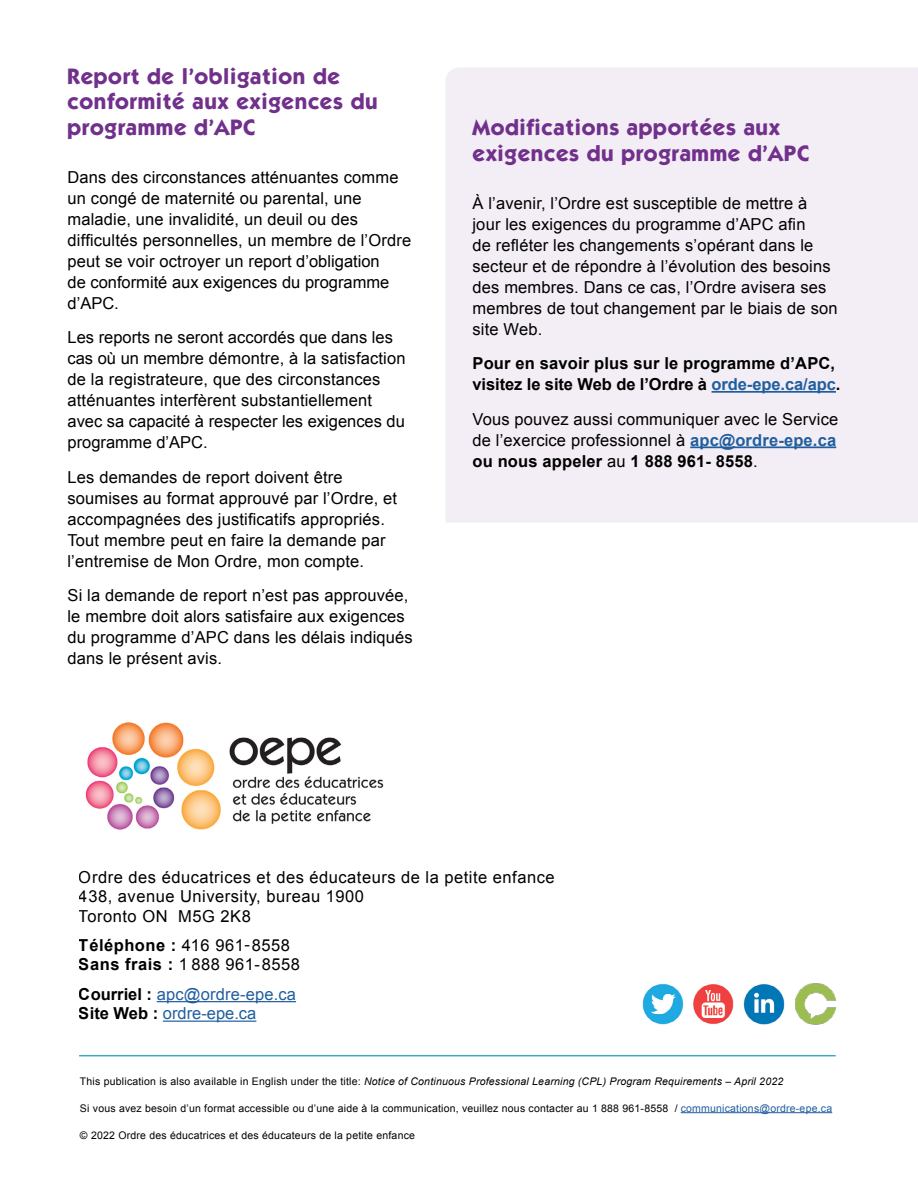
<style>
.page{position:relative;width:918px;height:1188px;background:#fff}
.page>*{position:absolute;margin:0;border:0;box-sizing:border-box;transform-origin:0 0}
.t1{font:700 22.5px/25.5px "ITC Kabel Std";letter-spacing:.03em;color:#71308b}
.t2{font:16.5px/21px "Arial";letter-spacing:.01em;color:#000}
.t3{font:16.5px/19.5px "Arial";letter-spacing:.03em;color:#000}
.t4{font:700 16.5px/21px "Arial";letter-spacing:.005em;color:#000}
.t5{font:16.5px/19.5px "Arial";letter-spacing:.01em;color:#215e9e}
.t6{font:10.5px "Arial";letter-spacing:.02em;color:#000}
.t7{font:italic 10.5px "Arial";letter-spacing:.02em;color:#000}
.s1{color:#215e9e}
.s2{font-weight:700;color:#215e9e}
.s3{font-weight:700}
.s4{font-weight:700;color:#000}
.s5{font-style:normal}
</style>
<div class="page">
<div style="left:446px;top:68px;width:472px;height:455px;background:#f3eef5"></div>
<hr style="left:712px;top:391px;width:124px;height:2px;background:#215e9e">
<hr style="left:690px;top:446px;width:146px;height:2px;background:#215e9e">
<hr style="left:79px;top:1055px;width:757px;height:1px;background:#008ebe">
<img style="left:642px;top:984px;width:42px;height:41px">
<img style="left:693px;top:984px;width:41px;height:40px">
<img style="left:743px;top:984px;width:42px;height:41px">
<img style="left:795px;top:983px;width:42px;height:42px">
<hr style="left:681px;top:1112px;width:151px;height:1px;background:#215e9e">
<img style="left:85px;top:722px;width:299px;height:108px">
<hr style="left:157px;top:1001px;width:139px;height:1px;background:#215e9e">
<hr style="left:163px;top:1021px;width:93px;height:1px;background:#215e9e">
<p class="t1" style="left:68px;top:63px;width:312px">Report de l’obligation de conformité aux exigences du programme d’APC</p>
<p class="t2" style="left:68px;top:167px;width:345px">Dans des circonstances atténuantes comme un congé de maternité ou parental, une maladie, une invalidité, un deuil ou des difficultés personnelles, un membre de l’Ordre peut se voir octroyer un report d’obligation<br>de conformité aux exigences du programme d’APC.</p>
<p class="t2" style="left:68px;top:327px;width:340px">Les reports ne seront accordés que dans les cas où un membre démontre, à la satisfaction de la registrateure, que des circonstances atténuantes interfèrent substantiellement avec sa capacité à respecter les exigences du programme d’APC.</p>
<p class="t2" style="left:68px;top:467px;width:331px">Les demandes de report doivent être soumises au format approuvé par l’Ordre, et accompagnées des justificatifs appropriés.<br>Tout membre peut en faire la demande par l’entremise de Mon Ordre, mon compte.</p>
<p class="t2" style="left:68px;top:585px;width:347px">Si la demande de report n’est pas approuvée, le membre doit alors satisfaire aux exigences du programme d’APC dans les délais indiqués dans le présent avis.</p>
<p class="t1" style="left:472px;top:114px;width:339px">Modifications apportées aux exigences du programme d’APC</p>
<p class="t2" style="left:472px;top:192px;width:367px">À l’avenir, l’Ordre est susceptible de mettre à jour les exigences du programme d’APC afin<br>de refléter les changements s’opérant dans le secteur et de répondre à l’évolution des besoins des membres. Dans ce cas, l’Ordre avisera ses membres de tout changement par le biais de son site Web.</p>
<p class="t4" style="left:472px;top:353px;width:370px">Pour en savoir plus sur le programme d’APC, visitez le site Web de l’Ordre à <span class="s1">orde-epe.ca/apc</span>.</p>
<p class="t2" style="left:472px;top:408px;width:367px">Vous pouvez aussi communiquer avec le Service de l’exercice professionnel à <span class="s2">apc@ordre-epe.ca </span><span class="s3">ou nous appeler</span> au <span class="s3">1 888 961- 8558</span>.</p>
<p class="t3" style="left:79px;top:867px;width:477px">Ordre des éducatrices et des éducateurs de la petite enfance<br>438, avenue University, bureau 1900<br>Toronto ON M5G 2K8</p>
<p class="t3" style="left:79px;top:935px;width:223px"><span class="s3">Téléphone :</span> 416 961-8558<br><span class="s3">Sans frais :</span> 1 888 961-8558</p>
<p class="t5" style="left:79px;top:985px;width:219px"><span class="s4">Courriel :</span> apc@ordre-epe.ca<br><span class="s4">Site Web :</span> ordre-epe.ca</p>
<p class="t7" style="left:80px;top:1074px;width:705px"><span class="s5">This publication is also available in English under the title:</span> Notice of Continuous Professional Learning (CPL) Program Requirements – April 2022</p>
<p class="t6" style="left:80px;top:1101px;width:754px">Si vous avez besoin d’un format accessible ou d’une aide à la communication, veuillez nous contacter au 1 888 961-8558 / <span class="s1">communications@ordre-epe.ca</span></p>
<p class="t6" style="left:80px;top:1128px;width:337px">© 2022 Ordre des éducatrices et des éducateurs de la petite enfance</p>
</div>
